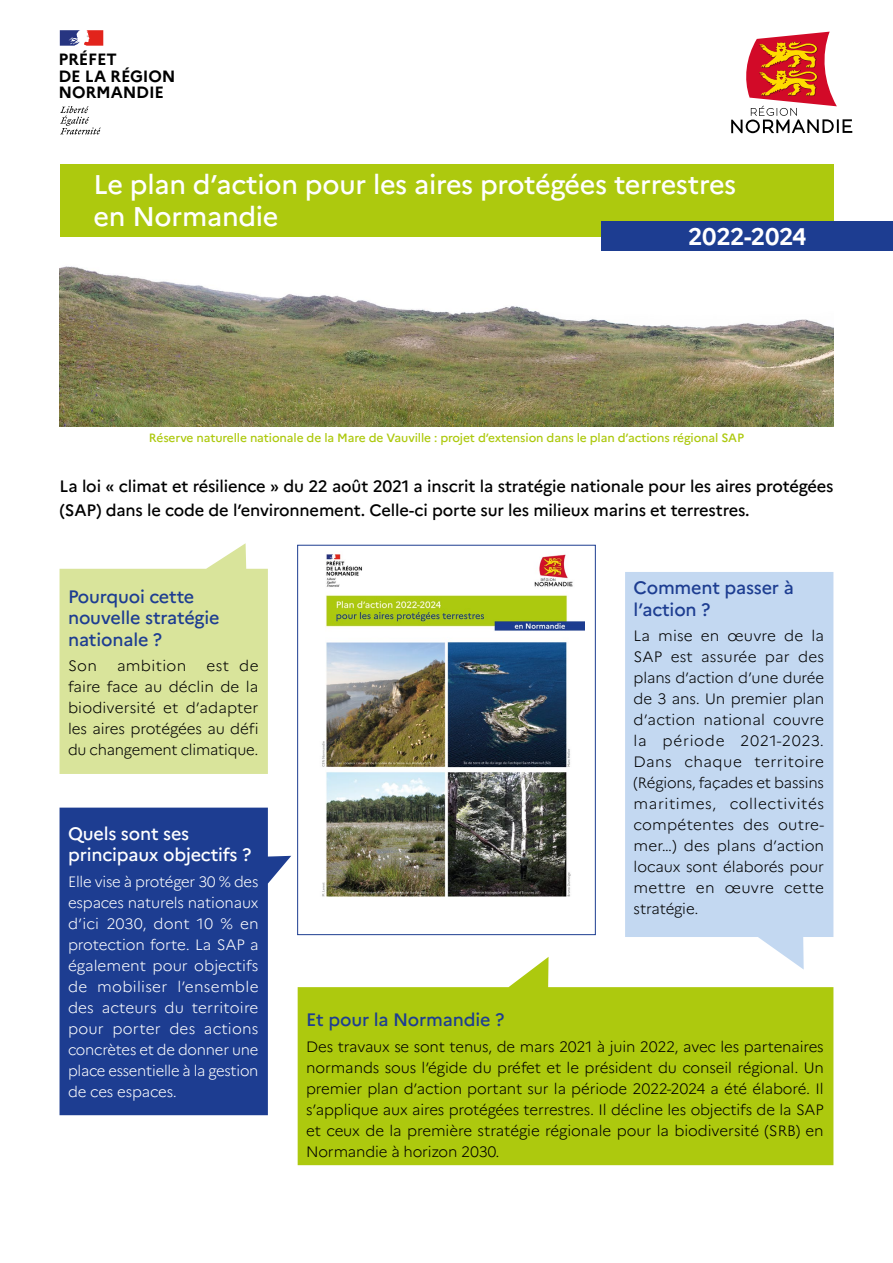
<style>
.page{position:relative;width:893px;height:1263px;background:#fff}
.page>*{position:absolute;margin:0;border:0;box-sizing:border-box;transform-origin:0 0}
.t1{font:500 27px/32.4px "Marianne";letter-spacing:-.01em;color:#fff}
.t2{font:700 24px "Marianne";letter-spacing:-.01em;color:#fff}
.t3{font:500 18px/21.6px "Marianne";letter-spacing:-.01em;color:#1d3d91}
.t4{font:500 18px/21.6px "Marianne";letter-spacing:-.01em;color:#fff}
.t5{font:500 16.5px/24px "Marianne";letter-spacing:-.01em;color:#000}
.t6{font:700 16.35px/33.2px "Marianne";letter-spacing:-.01em;color:#000}
.t7{font:300 15px/21px "Marianne";letter-spacing:-.005em;color:#000;text-align:justify}
.t8{font:300 15px/21px "Marianne";letter-spacing:-.015em;color:#fff;text-align:justify}
.t9{font:300 15px "Marianne";letter-spacing:.02em;color:#000}
.t10{font:500 12px "Marianne";letter-spacing:-.01em;color:#adc90e}
</style>
<div class="page">
<div style="left:60px;top:164px;width:773px;height:72px;background:#adc90e"></div>
<div style="left:602px;top:221px;width:291px;height:30px;background:#1d3d91"></div>
<svg style="left:60px;top:106px;width:41px;height:28px"></svg>
<svg style="left:60px;top:30px;width:43px;height:16px"></svg>
<svg style="left:731px;top:32px;width:121px;height:101px"></svg>
<svg style="left:298px;top:957px;width:535px;height:208px;background:#b6cf2a"></svg>
<img style="left:322px;top:554px;width:262px;height:343px">
<div style="left:297px;top:545px;width:299px;height:390px;border:1px solid #1d3d91"></div>
<img style="left:60px;top:266px;width:773px;height:161px">
<svg style="left:60px;top:543px;width:208px;height:231px;background:#dce6a5"></svg>
<svg style="left:60px;top:808px;width:231px;height:307px;background:#324f9b"></svg>
<svg style="left:625px;top:572px;width:208px;height:397px;background:#c7daf2"></svg>
<p class="t6" style="left:58px;top:43px;width:107px">PRÉFET<br>NORMANDIE</p>
<p class="t6" style="left:58px;top:59px;width:119px">DE LA RÉGION</p>
<h1 class="t1" style="left:94px;top:166px;width:644px">Le plan d’action pour les aires protégées terrestres en Normandie</h1>
<h2 class="t2" style="left:688px;top:218px;width:120px">2022-2024</h2>
<p class="t10" style="left:149px;top:428px;width:597px">Réserve naturelle nationale de la Mare de Vauville : projet d’extension dans le plan d’actions régional SAP</p>
<p class="t5" style="left:60px;top:473px;width:775px">La loi « climat et résilience » du 22 août 2021 a inscrit la stratégie nationale pour les aires protégées (SAP) dans le code de l’environnement. Celle-ci porte sur les milieux marins et terrestres.</p>
<p class="t3" style="left:68px;top:584px;width:153px">Pourquoi cette nouvelle stratégie nationale ?</p>
<p class="t7" style="left:68px;top:654px;width:30px">Son</p>
<p class="t9" style="left:117px;top:654px;width:71px">ambition</p>
<p class="t7" style="left:68px;top:654px;width:192px;text-indent:138px">est de faire face au déclin de la biodiversité et d’adapter les aires protégées au défi du changement climatique.</p>
<p class="t4" style="left:68px;top:821px;width:185px">Quels sont ses principaux objectifs ?</p>
<p class="t8" style="left:68px;top:869px;width:192px">Elle vise à protéger 30 % des espaces naturels nationaux d’ici 2030, dont 10 % en protection forte. La SAP a également pour objectifs de mobiliser l’ensemble des acteurs du territoire pour porter des actions concrètes et de donner une place essentielle à la gestion de ces espaces.</p>
<p class="t3" style="left:634px;top:575px;width:162px">Comment passer à l’action ?</p>
<p class="t7" style="left:634px;top:624px;width:192px">La mise en œuvre de la SAP est assurée par des plans d’action d’une durée de 3 ans. Un premier plan d’action national couvre la période 2021-2023.<br>Dans chaque territoire (Régions, façades et bassins maritimes, collectivités compétentes des outre&shy;mer…) des plans d’action locaux sont élaborés pour mettre en œuvre cette stratégie.</p>
<p class="t3" style="left:306px;top:1008px;width:200px">Et pour la Normandie ?</p>
<p class="t7" style="left:306px;top:1035px;width:519px">Des travaux se sont tenus, de mars 2021 à juin 2022, avec les partenaires normands sous l’égide du préfet et le président du conseil régional. Un premier plan d’action portant sur la période 2022-2024 a été élaboré. Il s’applique aux aires protégées terrestres. Il décline les objectifs de la SAP et ceux de la première stratégie régionale pour la biodiversité (SRB) en Normandie à horizon 2030.</p>
</div>
